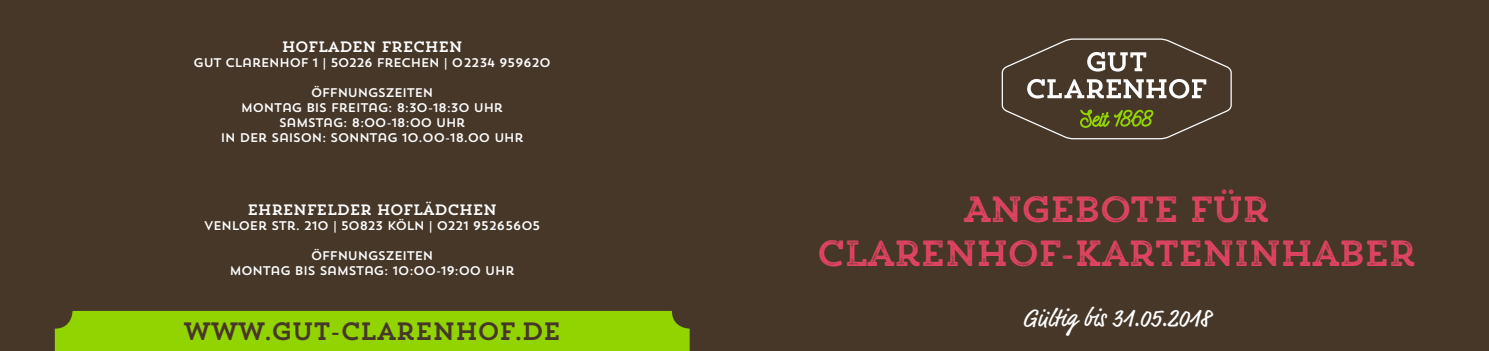
<style>
.page{position:relative;width:1489px;height:351px;background:#fff}
.page>*{position:absolute;margin:0;border:0;box-sizing:border-box;transform-origin:0 0}
.t1{font:36.25px/43.5px "Trend Rough Slab One";letter-spacing:-.1em;color:#e34461;text-align:center}
.t2{font:25px "Trend Slab One";letter-spacing:-.07em;color:#473729}
.t3{font:25px "Market OT";color:#fff}
.t4{font:15px "Trend Slab One";letter-spacing:-.07em;color:#fff}
.t5{font:12.5px/15px "Trend Sans One";letter-spacing:-.07em;color:#fff;text-align:center}
</style>
<div class="page">
<div style="left:0;top:0;width:1488px;height:351px;background:#473729"></div>
<svg style="left:1001px;top:38px;width:231px;height:102px"></svg>
<svg style="left:1080px;top:110px;width:73px;height:30px"></svg>
<svg style="left:1087px;top:52px;width:59px;height:20px"></svg>
<svg style="left:1027px;top:79px;width:179px;height:19px"></svg>
<div style="left:55px;top:311px;width:634px;height:40px;background:#91d400"></div>
<p class="t4" style="left:281px;top:37px;width:183px">HOFLADEN FRECHEN</p>
<p class="t5" style="left:193px;top:55px;width:359px">GUT CLARENHOF 1 | 50226 FRECHEN | 02234 959620</p>
<p class="t5" style="left:220px;top:85px;width:305px">ÖFFNUNGSZEITEN<br>MONTAG BIS FREITAG: 8:30-18:30 UHR<br>SAMSTAG: 8:00-18:00 UHR<br>IN DER SAISON: SONNTAG 10.00-18.00 UHR</p>
<p class="t4" style="left:247px;top:200px;width:252px">EHRENFELDER HOFLÄDCHEN</p>
<p class="t5" style="left:204px;top:218px;width:338px">VENLOER STR. 210 | 50823 KÖLN | 0221 95265605</p>
<p class="t5" style="left:229px;top:248px;width:287px">ÖFFNUNGSZEITEN<br>MONTAG BIS SAMSTAG: 10:00-19:00 UHR</p>
<h2 class="t2" style="left:183px;top:315px;width:380px">WWW.GUT-CLARENHOF.DE</h2>
<h1 class="t1" style="left:815px;top:187px;width:603px">ANGEBOTE FÜR<br>CLARENHOF-KARTENINHABER</h1>
<h2 class="t3" style="left:1022px;top:303px;width:190px">Gültig bis 31.05.2018</h2>
</div>
